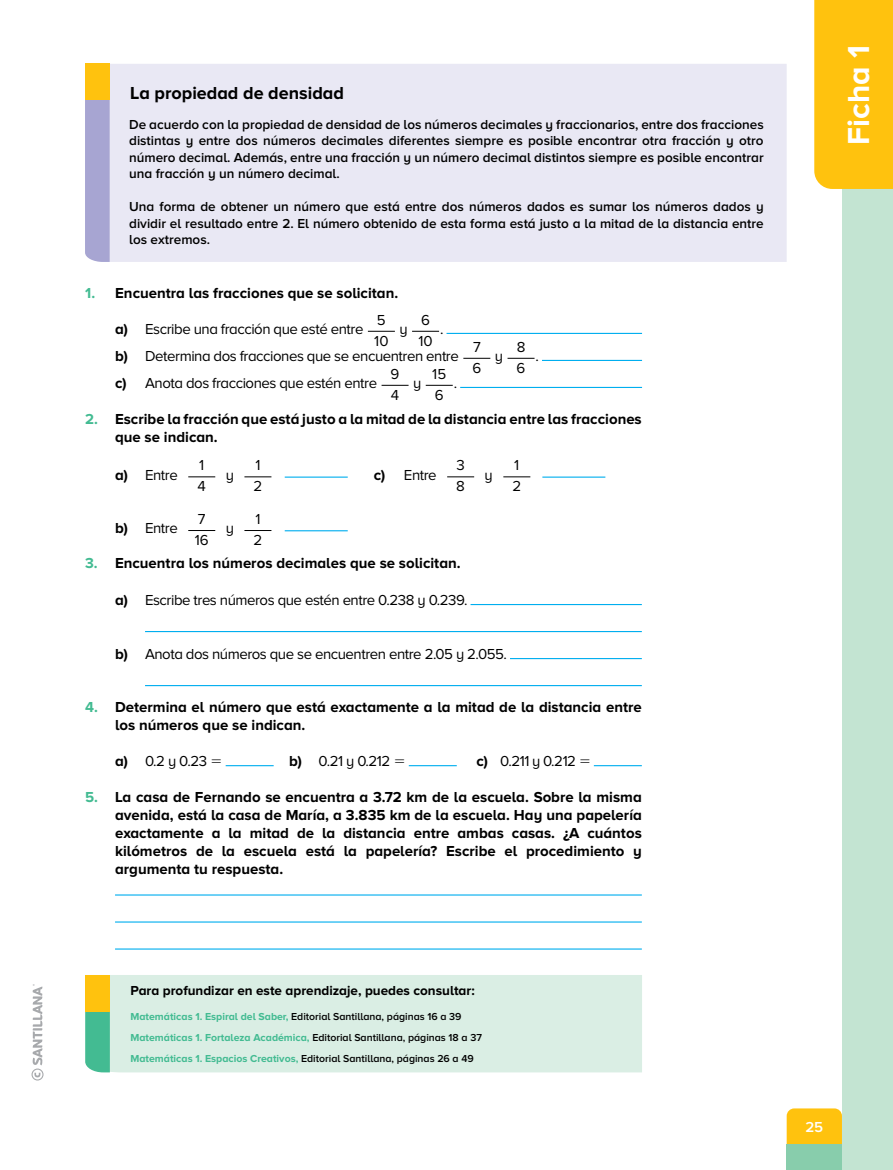
<style>
.page{position:relative;width:893px;height:1170px;background:#fff}
.page>*{position:absolute;margin:0;border:0;box-sizing:border-box;transform-origin:0 0}
.t1{font:700 31.5px "Proxima Nova A";color:#fff}
.t2{font:700 18px "Proxima Nova A";color:#000}
.t3{font:700 15px/18px "Proxima Nova A";color:#000}
.t4{font:15px/21px "Proxima Nova A";letter-spacing:-.03em;color:#000}
.t5{font:600 15px "Proxima Nova A";color:#fff}
.t6{font:600 13.5px/16.5px "Proxima Nova A";color:#000;text-align:justify}
.t7{font:700 13.5px "Proxima Nova A";color:#000}
.t8{font:600 10.5px/21px "Proxima Nova A";color:#000}
.s1{color:#43bb92}
.s2{font-weight:700}
.s3{font-weight:700;color:#43bb92}
</style>
<div class="page">
<div style="left:842px;top:0;width:51px;height:1169px;background:#c3e4d2"></div>
<div style="left:787px;top:1108px;width:55px;height:36px;background:#ffc20e"></div>
<div style="left:787px;top:1144px;width:55px;height:25px;background:#88cdac"></div>
<div style="left:814px;top:0;width:79px;height:189px;background:#ffc20e"></div>
<div style="left:110px;top:64px;width:677px;height:198px;background:#e9e8f4"></div>
<div style="left:85px;top:100px;width:25px;height:162px;background:#a7a5d2"></div>
<div style="left:85px;top:64px;width:25px;height:36px;background:#ffc20e"></div>
<hr style="left:471px;top:604px;width:171px;height:1px;background:#00aeef">
<hr style="left:145px;top:631px;width:497px;height:1px;background:#00aeef">
<hr style="left:510px;top:658px;width:132px;height:1px;background:#00aeef">
<hr style="left:145px;top:685px;width:497px;height:1px;background:#00aeef">
<hr style="left:115px;top:894px;width:527px;height:1px;background:#00aeef">
<hr style="left:115px;top:921px;width:527px;height:1px;background:#00aeef">
<hr style="left:115px;top:948px;width:527px;height:1px;background:#00aeef">
<div style="left:110px;top:975px;width:532px;height:97px;background:#daeee4"></div>
<svg style="left:85px;top:1011px;width:25px;height:61px;background:#4cbd93"></svg>
<div style="left:85px;top:975px;width:25px;height:36px;background:#ffc20e"></div>
<hr style="left:226px;top:765px;width:48px;height:1px;background:#00aeef">
<hr style="left:409px;top:765px;width:48px;height:1px;background:#00aeef">
<hr style="left:594px;top:765px;width:48px;height:1px;background:#00aeef">
<svg style="left:368px;top:331px;width:27px;height:1px"></svg>
<svg style="left:412px;top:331px;width:27px;height:1px"></svg>
<hr style="left:446px;top:333px;width:196px;height:1px;background:#00aeef">
<svg style="left:463px;top:358px;width:27px;height:1px"></svg>
<svg style="left:507px;top:358px;width:27px;height:1px"></svg>
<hr style="left:542px;top:360px;width:100px;height:1px;background:#00aeef">
<svg style="left:382px;top:385px;width:27px;height:1px"></svg>
<svg style="left:426px;top:385px;width:27px;height:1px"></svg>
<hr style="left:460px;top:387px;width:182px;height:1px;background:#00aeef">
<hr style="left:285px;top:476px;width:63px;height:1px;background:#00aeef">
<hr style="left:285px;top:530px;width:63px;height:1px;background:#00aeef">
<hr style="left:542px;top:476px;width:63px;height:1px;background:#00aeef">
<svg style="left:188px;top:476px;width:27px;height:1px"></svg>
<svg style="left:244px;top:476px;width:27px;height:1px"></svg>
<svg style="left:188px;top:530px;width:27px;height:1px"></svg>
<svg style="left:244px;top:530px;width:27px;height:1px"></svg>
<svg style="left:447px;top:476px;width:27px;height:1px"></svg>
<svg style="left:503px;top:476px;width:27px;height:1px"></svg>
<svg style="left:32px;top:984px;width:12px;height:96px"></svg>
<p class="t2" style="left:130px;top:83px;width:215px">La propiedad de densidad</p>
<p class="t6" style="left:129px;top:115px;width:636px">De acuerdo con la propiedad de densidad de los números decimales y fraccionarios, entre dos fracciones distintas y entre dos números decimales diferentes siempre es posible encontrar otra fracción y otro número decimal. Además, entre una fracción y un número decimal distintos siempre es posible encontrar una fracción y un número decimal.</p>
<p class="t6" style="left:129px;top:198px;width:636px">Una forma de obtener un número que está entre dos números dados es sumar los números dados y dividir el resultado entre 2. El número obtenido de esta forma está justo a la mitad de la distancia entre los extremos.</p>
<p class="t3" style="left:85px;top:284px;width:315px"><span class="s1">1.</span> Encuentra las fracciones que se solicitan.</p>
<p class="t4" style="left:115px;top:318px;width:250px"><span class="s2">a)</span> Escribe una fracción que esté entre</p>
<p class="t4" style="left:374px;top:309px;width:16px">5<br>10</p>
<p class="t4" style="left:399px;top:318px;width:10px">y</p>
<p class="t4" style="left:418px;top:309px;width:16px">6<br>10</p>
<p class="t4" style="left:115px;top:315px;width:345px;line-height:27px;text-indent:325px">. <span class="s2">b)</span> Determina dos fracciones que se encuentren entre</p>
<p class="t4" style="left:472px;top:336px;width:10px">7<br>6</p>
<p class="t4" style="left:495px;top:345px;width:10px">y</p>
<p class="t4" style="left:517px;top:336px;width:10px">8<br>6</p>
<p class="t4" style="left:115px;top:372px;width:263px"><span class="s2">c)</span> Anota dos fracciones que estén entre</p>
<p class="t4" style="left:391px;top:363px;width:10px">9<br>4</p>
<p class="t4" style="left:413px;top:372px;width:10px">y</p>
<p class="t4" style="left:432px;top:363px;width:15px">15<br>6</p>
<p class="t4" style="left:454px;top:372px;width:5px">.</p>
<p class="t4" style="left:536px;top:345px;width:5px">.</p>
<p class="t3" style="left:115px;top:410px;width:528px;text-indent:-30px"><span class="s1">2.</span> Escribe la fracción que está justo a la mitad de la distancia entre las fracciones que se indican.</p>
<p class="t4" style="left:115px;top:464px;width:64px"><span class="s2">a)</span> Entre</p>
<p class="t4" style="left:198px;top:455px;width:10px">1<br>4</p>
<p class="t4" style="left:226px;top:464px;width:10px">y</p>
<p class="t4" style="left:254px;top:455px;width:10px">1<br>2</p>
<p class="t4" style="left:115px;top:517px;width:64px"><span class="s2">b)</span> Entre</p>
<p class="t4" style="left:195px;top:508px;width:15px">7<br>16</p>
<p class="t4" style="left:226px;top:517px;width:10px">y</p>
<p class="t4" style="left:254px;top:508px;width:10px">1<br>2</p>
<p class="t4" style="left:374px;top:464px;width:64px"><span class="s2">c)</span> Entre</p>
<p class="t4" style="left:456px;top:455px;width:10px">3<br>8</p>
<p class="t4" style="left:485px;top:464px;width:10px">y</p>
<p class="t4" style="left:512px;top:455px;width:10px">1<br>2</p>
<p class="t3" style="left:85px;top:554px;width:377px"><span class="s1">3.</span> Encuentra los números decimales que se solicitan.</p>
<p class="t4" style="left:115px;top:589px;width:354px"><span class="s2">a)</span> Escribe tres números que estén entre 0.238 y 0.239.</p>
<p class="t4" style="left:115px;top:643px;width:394px"><span class="s2">b)</span> Anota dos números que se encuentren entre 2.05 y 2.055.</p>
<p class="t3" style="left:115px;top:698px;width:528px;text-indent:-30px"><span class="s1">4.</span> Determina el número que está exactamente a la mitad de la distancia entre los números que se indican.</p>
<p class="t4" style="left:115px;top:750px;width:94px"><span class="s2">a)</span> 0.2 y 0.23</p>
<p class="t4" style="left:289px;top:750px;width:103px"><span class="s2">b)</span> 0.21 y 0.212</p>
<p class="t4" style="left:477px;top:750px;width:101px"><span class="s2">c)</span> 0.211 y 0.212</p>
<p class="t3" style="left:115px;top:788px;width:528px;text-align:justify;text-indent:-30px"><span class="s1">5.</span> La casa de Fernando se encuentra a 3.72 km de la escuela. Sobre la misma avenida, está la casa de María, a 3.835 km de la escuela. Hay una papelería exactamente a la mitad de la distancia entre ambas casas. ¿A cuántos kilómetros de la escuela está la papelería? Escribe el procedimiento y argumenta tu respuesta.</p>
<h1 class="t1" style="left:841px;top:145px;width:101px;rotate:-90deg">Ficha 1</h1>
<p class="t7" style="left:130px;top:982px;width:346px">Para profundizar en este aprendizaje, puedes consultar:</p>
<p class="t8" style="left:130px;top:1005px;width:353px"><span class="s3">Matemáticas 1. Espiral del Saber,</span> Editorial Santillana, páginas 16 a 39<br><span class="s3">Matemáticas 1. Fortaleza Académica,</span> Editorial Santillana, páginas 18 a 37<br><span class="s3">Matemáticas 1. Espacios Creativos,</span> Editorial Santillana, páginas 26 a 49</p>
<p class="t5" style="left:805px;top:1118px;width:19px">25</p>
</div>
